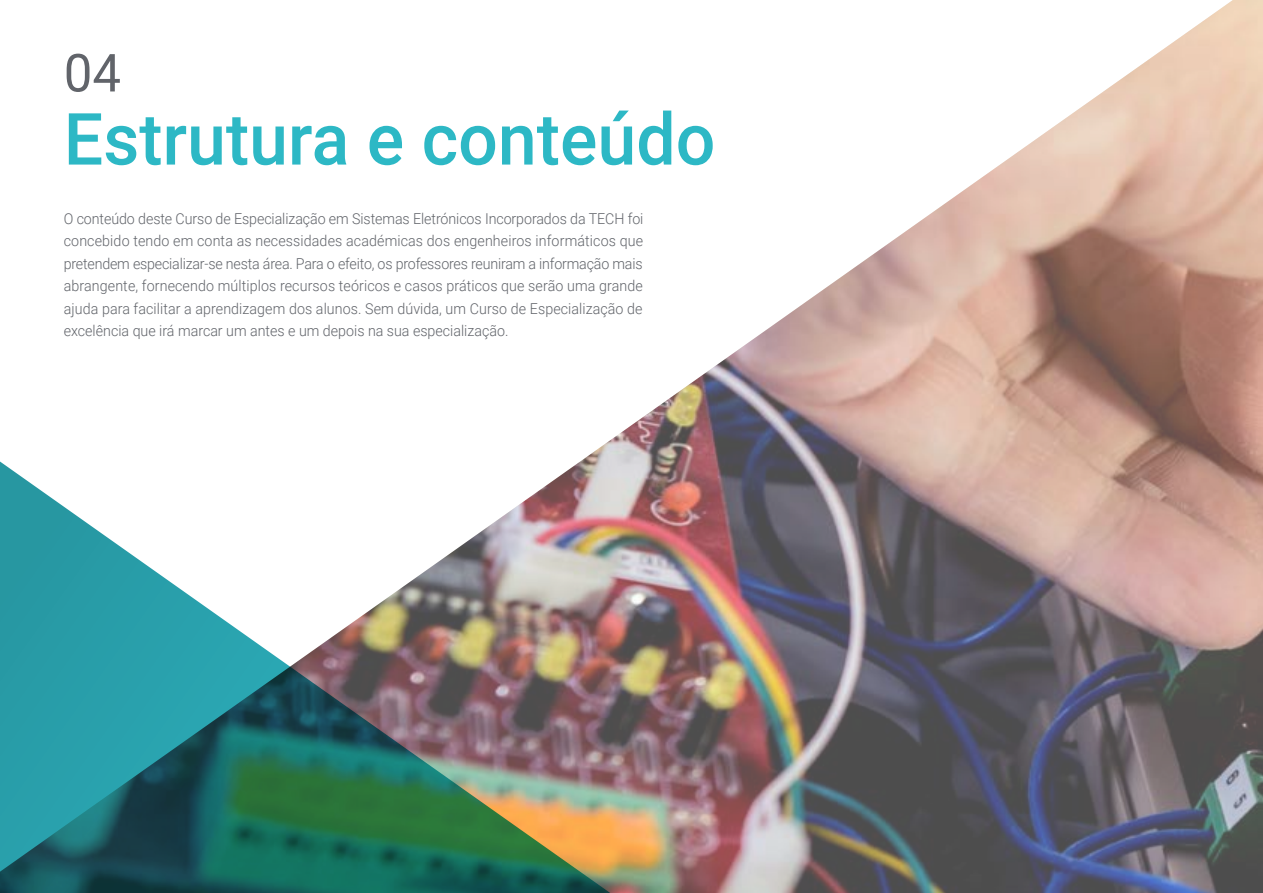
<style>
.page{position:relative;width:1263px;height:893px;background:#fff}
.page>*{position:absolute;margin:0;border:0;box-sizing:border-box;transform-origin:0 0}
.t1{font:500 72px "Roboto";color:#2db8c5}
.t2{font:52.5px "Roboto";color:#61646a}
.t3{font:300 15px/22.5px "Roboto";color:#61646a;text-align:justify;scale:.95 1}
</style>
<div class="page">
<img style="left:602px;top:0;width:661px;height:893px">
<img style="left:0;top:446px;width:640px;height:447px">
<h2 class="t2" style="left:64px;top:36px;width:59px">04</h2>
<h1 class="t1" style="left:64px;top:89px;width:653px">Estrutura e conteúdo</h1>
<p class="t3" style="left:64px;top:207px;width:612px">O conteúdo deste Curso de Especialização em Sistemas Eletrónicos Incorporados da TECH foi concebido tendo em conta as necessidades académicas dos engenheiros informáticos que pretendem especializar-se nesta área. Para o efeito, os professores reuniram a informação mais abrangente, fornecendo múltiplos recursos teóricos e casos práticos que serão uma grande ajuda para facilitar a aprendizagem dos alunos. Sem dúvida, um Curso de Especialização de excelência que irá marcar um antes e um depois na sua especialização.</p>
</div>
